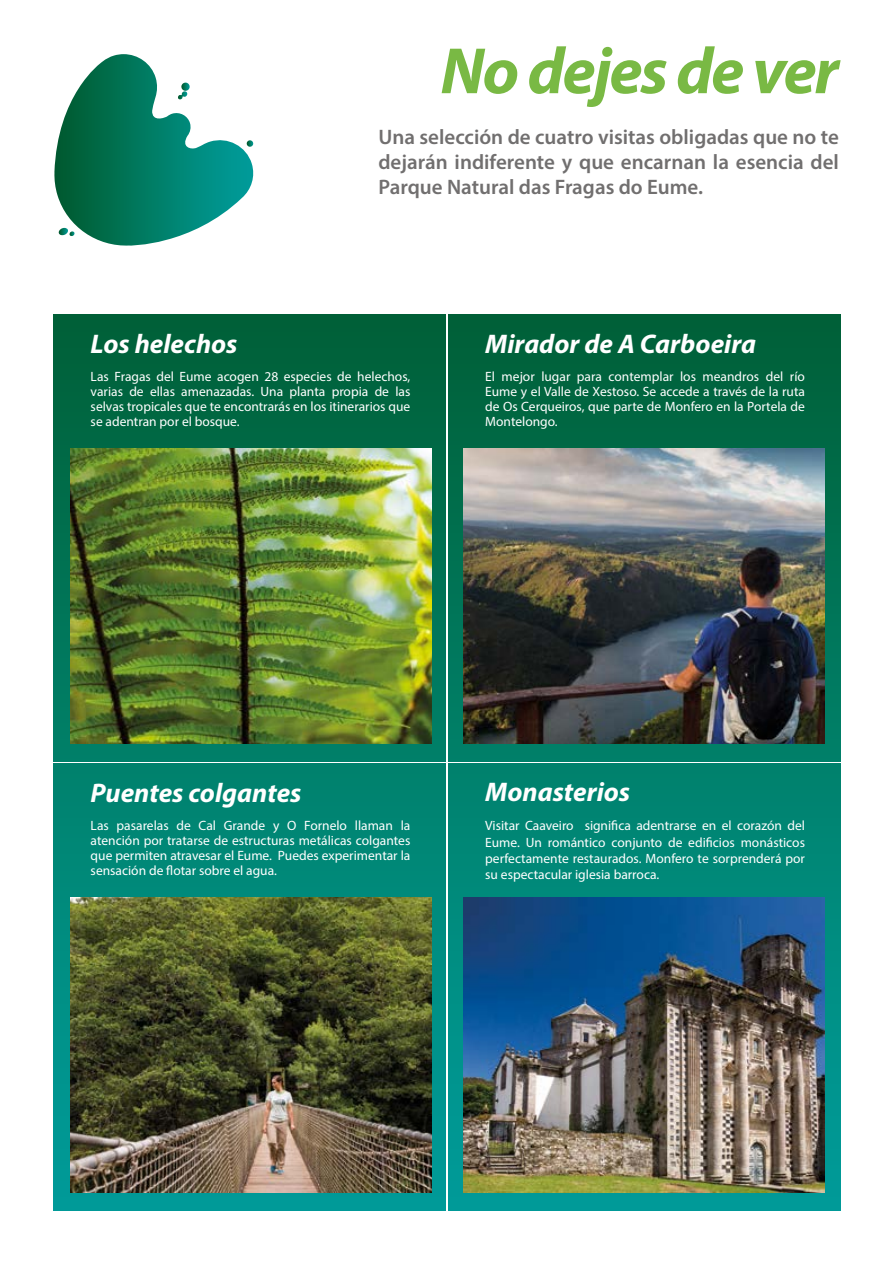
<style>
.page{position:relative;width:893px;height:1263px;background:#fff}
.page>*{position:absolute;margin:0;border:0;box-sizing:border-box;transform-origin:0 0}
.t1{font:italic 700 66px "Myriad Pro";letter-spacing:-.03em;color:#79b944}
.t2{font:italic 700 27px "Myriad Pro";color:#fff}
.t3{font:600 21px/25.2px "Myriad Pro";color:#716f6f;text-align:justify}
.t4{font:13.5px/15px "Myriad Pro";color:#fff;text-align:justify}
</style>
<div class="page">
<svg style="left:54px;top:54px;width:200px;height:192px"></svg>
<div style="left:53px;top:315px;width:392px;height:446px;background:linear-gradient(to bottom,#005f36,#008069)"></div>
<img style="left:70px;top:448px;width:362px;height:296px">
<div style="left:448px;top:315px;width:392px;height:446px;background:linear-gradient(to bottom,#005f36,#008069)"></div>
<img style="left:463px;top:449px;width:362px;height:295px">
<div style="left:53px;top:763px;width:392px;height:447px;background:linear-gradient(to bottom,#00826e,#009c9b)"></div>
<img style="left:70px;top:897px;width:362px;height:295px">
<div style="left:448px;top:763px;width:392px;height:447px;background:linear-gradient(to bottom,#00826e,#009c9b)"></div>
<img style="left:463px;top:897px;width:362px;height:295px">
<p class="t1" style="left:440px;top:28px;width:400px">No dejes de ver</p>
<p class="t3" style="left:378px;top:123px;width:462px">Una selección de cuatro visitas obligadas que no te dejarán indiferente y que encarnan la esencia del Parque Natural das Fragas do Eume.</p>
<p class="t2" style="left:91px;top:326px;width:148px">Los helechos</p>
<p class="t4" style="left:91px;top:369px;width:321px">Las Fragas del Eume acogen 28 especies de helechos, varias de ellas amenazadas. Una planta propia de las selvas tropicales que te encontrarás en los itinerarios que se adentran por el bosque.</p>
<p class="t2" style="left:485px;top:326px;width:272px">Mirador de A Carboeira</p>
<p class="t4" style="left:485px;top:369px;width:321px">El mejor lugar para contemplar los meandros del río Eume y el Valle de Xestoso. Se accede a través de la ruta de Os Cerqueiros, que parte de Monfero en la Portela de Montelongo.</p>
<p class="t2" style="left:91px;top:775px;width:212px">Puentes colgantes</p>
<p class="t4" style="left:91px;top:818px;width:321px">Las pasarelas de Cal Grande y O Fornelo llaman la atención por tratarse de estructuras metálicas colgantes que permiten atravesar el Eume. Puedes experimentar la sensación de flotar sobre el agua.</p>
<p class="t2" style="left:485px;top:774px;width:146px">Monasterios</p>
<p class="t4" style="left:485px;top:817px;width:321px;line-height:16.2px">Visitar Caaveiro significa adentrarse en el corazón del Eume. Un romántico conjunto de edificios monásticos perfectamente restaurados. Monfero te sorprenderá por su espectacular iglesia barroca.</p>
</div>
